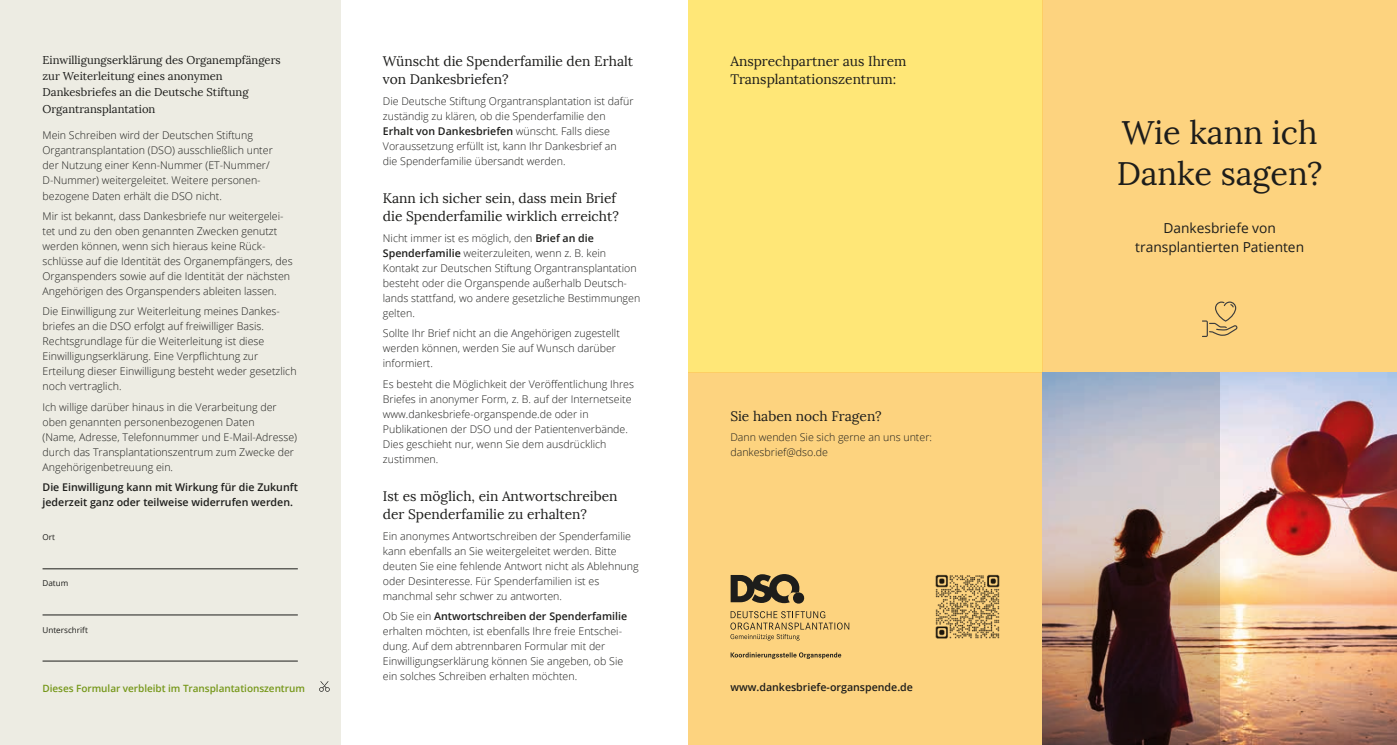
<style>
.page{position:relative;width:1397px;height:745px;background:#fff}
.page>*{position:absolute;margin:0;border:0;box-sizing:border-box;transform-origin:0 0}
.t1{font:32.5px/40.6px "Lora";color:#1d1d1b}
.t2{font:13.75px/18.1px "Lora";color:#1d1d1b}
.t3{font:13.75px/19.2px "Open Sans";color:#1d1d1b;text-align:center}
.t4{font:11.25px/16.2px "Lora";color:#1d1d1b}
.t5{font:300 10.62px/15px "Open Sans";color:#1d1d1b}
.t6{font:600 10.62px/15px "Open Sans";color:#1d1d1b}
.t7{font:600 10px "Open Sans";letter-spacing:-.005em;color:#759719}
.t8{font:8.12px "Open Sans";color:#1d1d1b}
.s1{font-weight:600}
</style>
<div class="page">
<div style="left:687px;top:0;width:355px;height:372px;background:#ffe777"></div>
<div style="left:1042px;top:0;width:354px;height:372px;background:#fdd37f"></div>
<div style="left:687px;top:372px;width:355px;height:372px;background:#fdd37f"></div>
<div style="left:0;top:0;width:340px;height:744px;background:#edece3"></div>
<img style="left:1219px;top:372px;width:177px;height:372px">
<svg style="left:730px;top:574px;width:74px;height:30px"></svg>
<svg style="left:730px;top:652px;width:111px;height:6px"></svg>
<svg style="left:730px;top:611px;width:119px;height:29px"></svg>
<hr style="left:43px;top:568px;width:255px;height:1px;background:#1d1d1b">
<hr style="left:43px;top:614px;width:255px;height:1px;background:#1d1d1b">
<hr style="left:43px;top:660px;width:255px;height:1px;background:#1d1d1b">
<svg style="left:1042px;top:372px;width:177px;height:372px;background:#988580"></svg>
<svg style="left:1202px;top:301px;width:35px;height:36px"></svg>
<svg style="left:319px;top:681px;width:11px;height:10px"></svg>
<img style="left:935px;top:574px;width:65px;height:65px">
<p class="t4" style="left:43px;top:52px;width:240px">Einwilligungserklärung des Organempfängers zur Weiterleitung eines anonymen Dankesbriefes an die Deutsche Stiftung Organtransplantation</p>
<p class="t5" style="left:43px;top:128px;width:232px">Mein Schreiben wird der Deutschen Stiftung Organtransplantation (DSO) ausschließlich unter der Nutzung einer Kenn-Nummer (ET-Nummer/ D-Nummer) weitergeleitet. Weitere personen&shy;bezogene Daten erhält die DSO nicht.</p>
<p class="t5" style="left:43px;top:208px;width:252px">Mir ist bekannt, dass Dankesbriefe nur weitergelei&shy;tet und zu den oben genannten Zwecken genutzt werden können, wenn sich hieraus keine Rück&shy;schlüsse auf die Identität des Organempfängers, des Organspenders sowie auf die Identität der nächsten Angehörigen des Organspenders ableiten lassen.</p>
<p class="t5" style="left:43px;top:303px;width:255px">Die Einwilligung zur Weiterleitung meines Dankes&shy;briefes an die DSO erfolgt auf freiwilliger Basis.<br>Rechtsgrundlage für die Weiterleitung ist diese Einwilligungserklärung. Eine Verpflichtung zur Erteilung dieser Einwilligung besteht weder gesetzlich noch vertraglich.</p>
<p class="t5" style="left:43px;top:399px;width:256px">Ich willige darüber hinaus in die Verarbeitung der oben genannten personenbezogenen Daten<br>(Name, Adresse, Telefonnummer und E-Mail-Adresse) durch das Transplantationszentrum zum Zwecke der Angehörigenbetreuung ein.</p>
<p class="t6" style="left:43px;top:479px;width:257px">Die Einwilligung kann mit Wirkung für die Zukunft jederzeit ganz oder teilweise widerrufen werden.</p>
<p class="t8" style="left:43px;top:531px;width:14px">Ort</p>
<p class="t8" style="left:43px;top:577px;width:27px">Datum</p>
<p class="t8" style="left:43px;top:623px;width:47px">Unterschrift</p>
<p class="t7" style="left:43px;top:680px;width:264px">Dieses Formular verbleibt im Transplantationszentrum</p>
<p class="t2" style="left:383px;top:52px;width:252px">Wünscht die Spenderfamilie den Erhalt von Dankesbriefen?</p>
<p class="t5" style="left:383px;top:93px;width:252px">Die Deutsche Stiftung Organtransplantation ist dafür zuständig zu klären, ob die Spenderfamilie den <span class="s1">Erhalt von Dankesbriefen</span> wünscht. Falls diese Voraussetzung erfüllt ist, kann Ihr Dankesbrief an die Spenderfamilie übersandt werden.</p>
<p class="t2" style="left:383px;top:189px;width:237px">Kann ich sicher sein, dass mein Brief die Spenderfamilie wirklich erreicht?</p>
<p class="t5" style="left:383px;top:230px;width:259px">Nicht immer ist es möglich, den <span class="s1">Brief an die Spenderfamilie</span> weiterzuleiten, wenn z. B. kein Kontakt zur Deutschen Stiftung Organtransplantation besteht oder die Organspende außerhalb Deutsch&shy;lands stattfand, wo andere gesetzliche Bestimmungen gelten.</p>
<p class="t5" style="left:383px;top:325px;width:238px">Sollte Ihr Brief nicht an die Angehörigen zugestellt werden können, werden Sie auf Wunsch darüber informiert.</p>
<p class="t5" style="left:383px;top:375px;width:253px">Es besteht die Möglichkeit der Veröffentlichung Ihres Briefes in anonymer Form, z. B. auf der Internetseite www.dankesbriefe-organspende.de oder in Publikationen der DSO und der Patientenverbände.<br>Dies geschieht nur, wenn Sie dem ausdrücklich zustimmen.</p>
<p class="t2" style="left:383px;top:487px;width:236px">Ist es möglich, ein Antwortschreiben der Spenderfamilie zu erhalten?</p>
<p class="t5" style="left:383px;top:527px;width:257px">Ein anonymes Antwortschreiben der Spenderfamilie kann ebenfalls an Sie weitergeleitet werden. Bitte deuten Sie eine fehlende Antwort nicht als Ablehnung oder Desinteresse. Für Spenderfamilien ist es manchmal sehr schwer zu antworten.</p>
<p class="t5" style="left:383px;top:608px;width:246px">Ob Sie ein <span class="s1">Antwortschreiben der Spenderfamilie </span>erhalten möchten, ist ebenfalls Ihre freie Entschei&shy;dung. Auf dem abtrennbaren Formular mit der Einwilligungserklärung können Sie angeben, ob Sie ein solches Schreiben erhalten möchten.</p>
<p class="t2" style="left:730px;top:52px;width:178px">Ansprechpartner aus Ihrem<br>Transplantationszentrum:</p>
<p class="t2" style="left:730px;top:407px;width:153px">Sie haben noch Fragen?</p>
<p class="t5" style="left:730px;top:429px;width:203px">Dann wenden Sie sich gerne an uns unter: dankesbrief@dso.de</p>
<p class="t6" style="left:730px;top:678px;width:184px">www.dankesbriefe-organspende.de</p>
<h1 class="t1" style="left:1116px;top:112px;width:207px">Wie kann ich<br>Danke sagen?</h1>
<p class="t3" style="left:1135px;top:218px;width:170px">Dankesbriefe von transplantierten Patienten</p>
</div>
